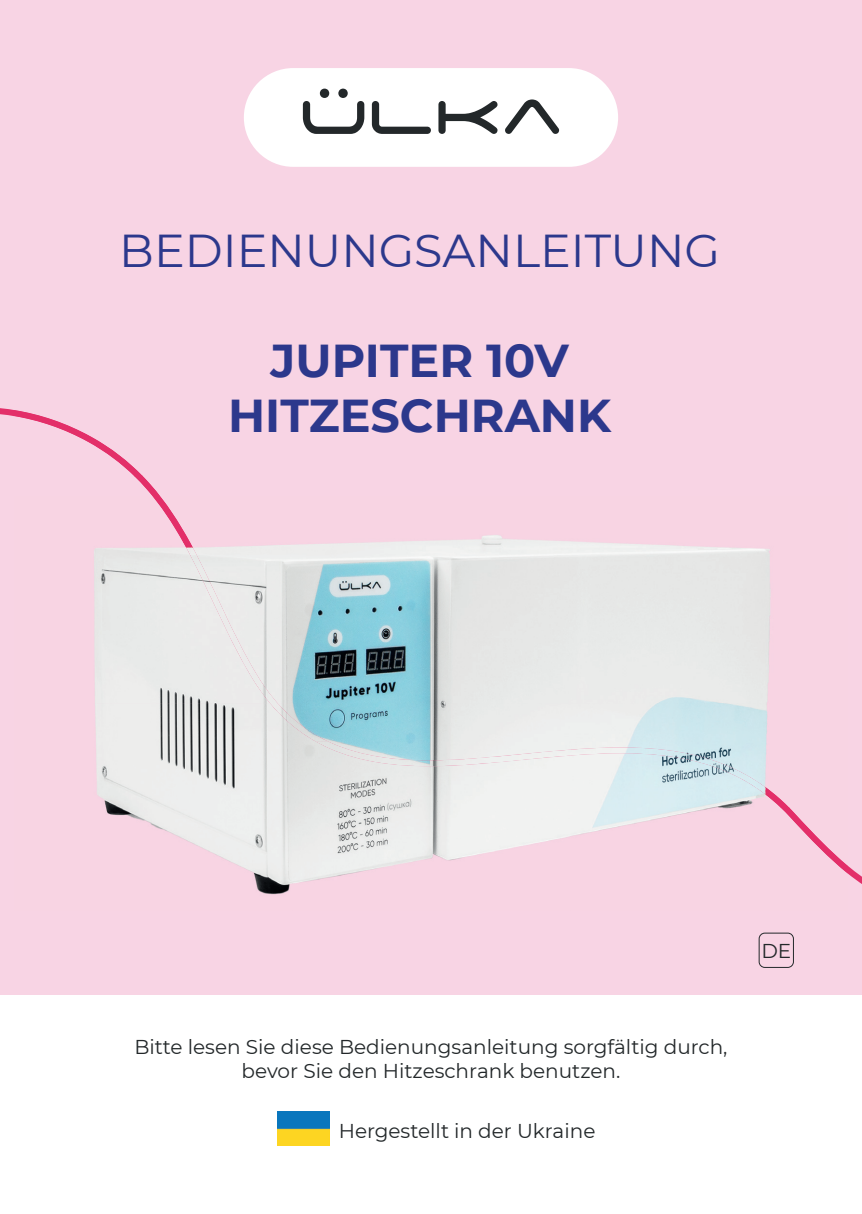
<style>
.page{position:relative;width:862px;height:1214px;background:#fff}
.page>*{position:absolute;margin:0;border:0;box-sizing:border-box;transform-origin:0 0}
.t1{font:700 46px/55.2px "Montserrat";color:#2c388c;text-align:center}
.t2{font:46px "Montserrat";color:#2c388c}
.t3{font:20px/24px "Montserrat";color:#23282a;text-align:center}
</style>
<div class="page">
<div style="left:0;top:0;width:862px;height:994px;background:#f8d4e4"></div>
<img style="left:94px;top:535px;width:754px;height:360px">
<img style="left:14px;top:410px;width:128px;height:66px">
<img style="left:134px;top:475px;width:56px;height:67px">
<img style="left:183px;top:542px;width:74px;height:133px">
<img style="left:250px;top:674px;width:79px;height:67px">
<img style="left:315px;top:741px;width:474px;height:66px">
<img style="left:780px;top:807px;width:68px;height:66px">
<div style="left:244px;top:68px;width:374px;height:99px;background:#fff;border-radius:49px"></div>
<svg style="left:303px;top:89px;width:256px;height:45px"></svg>
<img style="left:277px;top:1111px;width:52px;height:34px">
<svg style="left:758px;top:932px;width:36px;height:35px"></svg>
<h1 class="t2" style="left:119px;top:227px;width:602px">BEDIENUNGSANLEITUNG</h1>
<h1 class="t1" style="left:228px;top:333px;width:384px">JUPITER 10V<br>HITZESCHRANK</h1>
<p class="t3" style="left:134px;top:1034px;width:594px">Bitte lesen Sie diese Bedienungsanleitung sorgfältig durch, bevor Sie den Hitzeschrank benutzen.</p>
<p class="t3" style="left:339px;top:1119px;width:258px">Hergestellt in der Ukraine</p>
<p class="t3" style="left:761px;top:939px;width:31px">DE</p>
</div>
